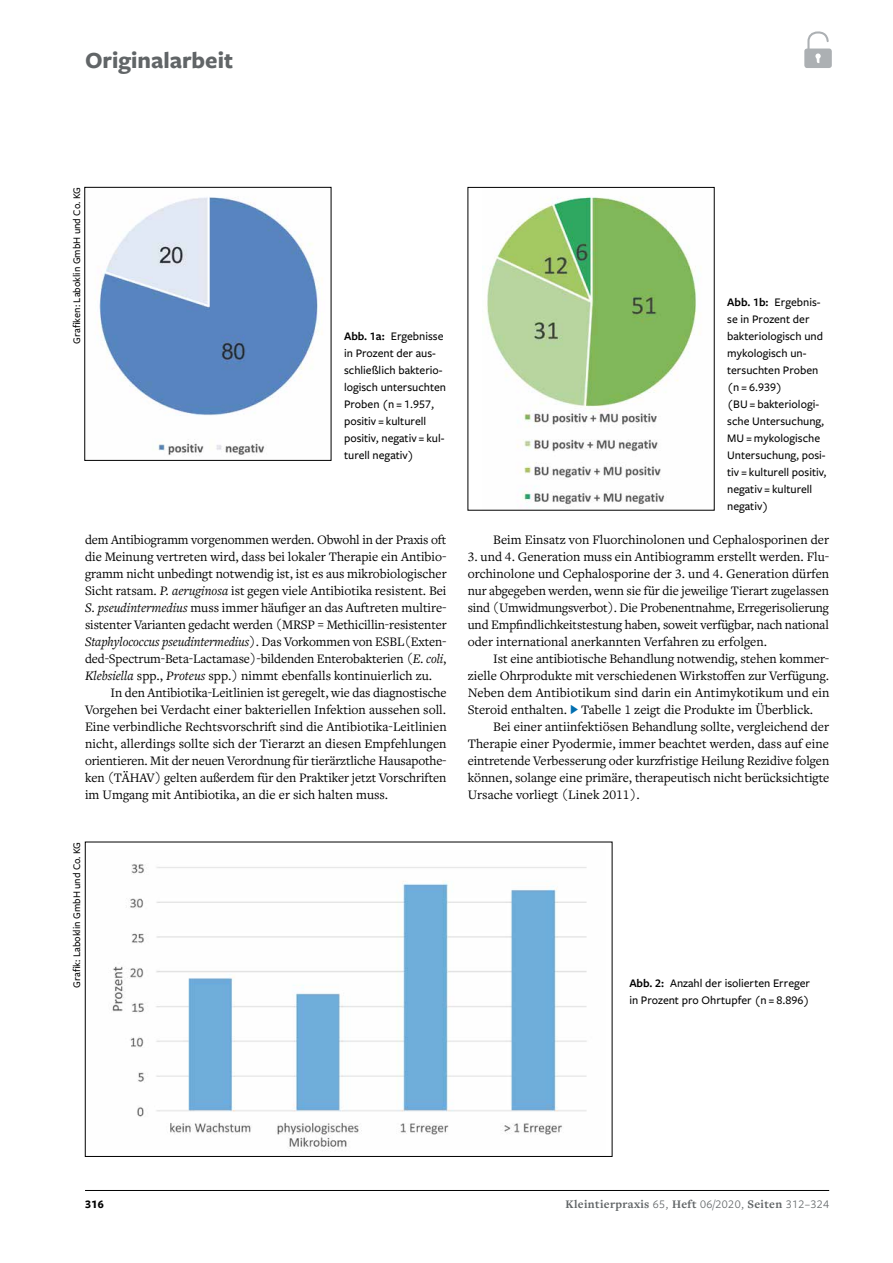
<style>
.page{position:relative;width:893px;height:1263px;background:#fff}
.page>*{position:absolute;margin:0;border:0;box-sizing:border-box;transform-origin:0 0}
.t1{font:700 24px "Freight Sans Pro";color:#616567}
.t2{font:13.5px/17px "Freight Text Pro";color:#000;text-align:justify}
.t3{font:500 12px/17px "Freight Sans Pro";color:#000}
.t4{font:700 12px "Freight Text Pro";letter-spacing:.03em;color:#616567}
.t5{font:700 12px "Freight Sans Pro";color:#000}
.t6{font:500 10.5px "Freight Sans Pro";color:#000}
.s1{font-weight:600}
.s2{font-style:italic}
.s3{font-family:"Freight Sans Pro";font-weight:400}
</style>
<div class="page">
<hr style="left:85px;top:1190px;width:744px;height:1px;background:#000">
<svg style="left:804px;top:31px;width:28px;height:37px"></svg>
<img style="left:98px;top:197px;width:224px;height:259px">
<div style="left:85px;top:187px;width:246px;height:274px;border:1px solid #000"></div>
<img style="left:487px;top:196px;width:214px;height:312px">
<img style="left:112px;top:864px;width:475px;height:285px">
<div style="left:85px;top:842px;width:527px;height:315px;border:1px solid #000"></div>
<h1 class="t1" style="left:85px;top:44px;width:150px">Originalarbeit</h1>
<p class="t6" style="left:70px;top:343px;width:158px;rotate:-90deg">Grafiken: Laboklin GmbH und Co. KG</p>
<p class="t3" style="left:344px;top:327px;width:104px"><span class="s1">Abb. 1a:</span> Ergebnisse in Prozent der aus&shy;schließlich bakterio&shy;logisch untersuchten<br>Proben (n = 1.957, positiv = kulturell positiv, negativ = kul&shy;turell negativ)</p>
<p class="t2" style="left:85px;top:531px;width:363px">dem Antibiogramm vorgenommen werden. Obwohl in der Praxis oft die Meinung vertreten wird, dass bei lokaler Therapie ein Antibio&shy;gramm nicht unbedingt notwendig ist, ist es aus mikrobiologischer Sicht ratsam. <span class="s2">P. aeruginosa</span> ist gegen viele Antibiotika resistent. Bei <span class="s2">S. pseudintermedius</span> muss immer häufiger an das Auftreten multire&shy;sistenter Varianten gedacht werden (MRSP = Methicillin-resistenter <span class="s2">Staphylococcus pseudintermedius</span>). Das Vorkommen von ESBL(Exten&shy;ded-Spectrum-Beta-Lactamase)-bildenden Enterobakterien (<span class="s2">E. coli</span>, <span class="s2">Klebsiella</span> spp., <span class="s2">Proteus</span> spp.) nimmt ebenfalls kontinuierlich zu.</p>
<p class="t2" style="left:85px;top:684px;width:363px;text-indent:26px">In den Antibiotika-Leitlinien ist geregelt, wie das diagnostische Vorgehen bei Verdacht einer bakteriellen Infektion aussehen soll.<br>Eine verbindliche Rechtsvorschrift sind die Antibiotika-Leitlinien nicht, allerdings sollte sich der Tierarzt an diesen Empfehlungen orientieren. Mit der neuen Verordnung für tierärztliche Hausapothe&shy;ken (TÄHAV) gelten außerdem für den Praktiker jetzt Vorschriften im Umgang mit Antibiotika, an die er sich halten muss.</p>
<p class="t6" style="left:70px;top:988px;width:147px;rotate:-90deg">Grafik: Laboklin GmbH und Co. KG</p>
<p class="t3" style="left:727px;top:293px;width:101px"><span class="s1">Abb. 1b:</span> Ergebnis&shy;se in Prozent der bakteriologisch und mykologisch un&shy;tersuchten Proben (n = 6.939)<br>(BU = bakteriologi&shy;sche Untersuchung,<br>MU = mykologische<br>Untersuchung, posi&shy;tiv = kulturell positiv, negativ = kulturell negativ)</p>
<p class="t2" style="left:493px;top:531px;width:337px">Beim Einsatz von Fluorchinolonen und Cephalosporinen der</p>
<p class="t2" style="left:468px;top:548px;width:363px">3. und 4. Generation muss ein Antibiogramm erstellt werden. Flu&shy;orchinolone und Cephalosporine der 3. und 4. Generation dürfen nur abgegeben werden, wenn sie für die jeweilige Tierart zugelassen sind (Umwidmungsverbot). Die Probenentnahme, Erregerisolierung und Empfindlichkeitstestung haben, soweit verfügbar, nach national oder international anerkannten Verfahren zu erfolgen.</p>
<p class="t2" style="left:468px;top:650px;width:363px;text-indent:26px">Ist eine antibiotische Behandlung notwendig, stehen kommer&shy;zielle Ohrprodukte mit verschiedenen Wirkstoffen zur Verfügung.<br>Neben dem Antibiotikum sind darin ein Antimykotikum und ein Steroid enthalten. Tabelle 1 zeigt die Produkte im Überblick.</p>
<p class="t2" style="left:468px;top:718px;width:363px;text-indent:26px">Bei einer antiinfektiösen Behandlung sollte, vergleichend der Therapie einer Pyodermie, immer beachtet werden, dass auf eine eintretende Verbesserung oder kurzfristige Heilung Rezidive folgen können, solange eine primäre, therapeutisch nicht berücksichtigte Ursache vorliegt (Linek 2011).</p>
<p class="t3" style="left:629px;top:974px;width:182px"><span class="s1">Abb. 2:</span> Anzahl der isolierten Erreger in Prozent pro Ohrtupfer (n = 8.896)</p>
<p class="t5" style="left:85px;top:1195px;width:20px">316</p>
<p class="t4" style="left:565px;top:1196px;width:265px">Kleintierpraxis <span class="s3">65,</span> Heft <span class="s3">06/2020,</span> Seiten <span class="s3">312–324</span></p>
</div>
